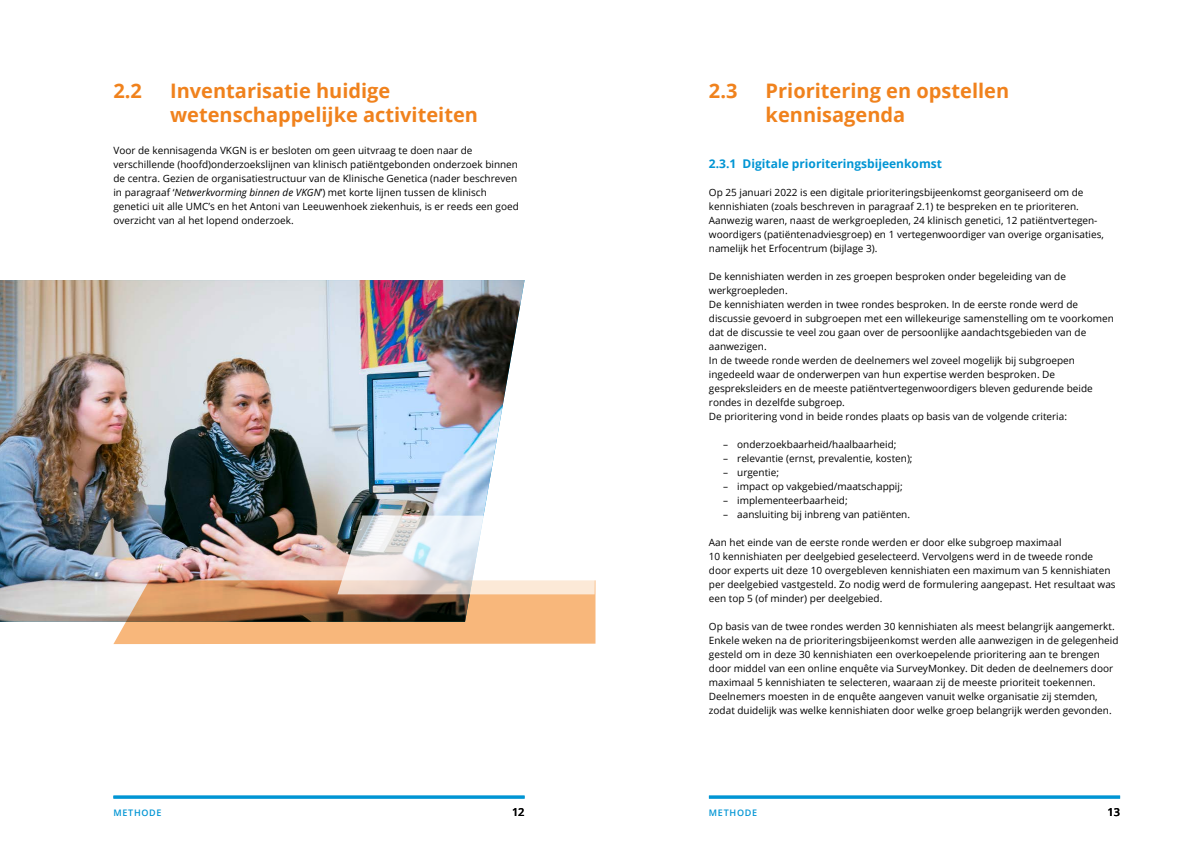
<style>
.page{position:relative;width:1191px;height:842px;background:#fff}
.page>*{position:absolute;margin:0;border:0;box-sizing:border-box;transform-origin:0 0}
.t1{font:700 20px/24px "Open Sans";color:#f0821d}
.t2{font:700 12px "Open Sans";color:#0095d4}
.t3{font:600 11px "Open Sans";color:#000}
.t4{font:10px/14px "Open Sans";color:#000}
.t5{font:600 9px "Open Sans";letter-spacing:.08em;color:#0095d4}
.s1{font-style:italic}
</style>
<div class="page">
<hr style="left:113px;top:796px;width:411px;height:3px;background:#0095d4">
<hr style="left:709px;top:796px;width:411px;height:3px;background:#0095d4">
<img style="left:0;top:280px;width:524px;height:342px">
<img style="left:113px;top:515px;width:482px;height:129px">
<h1 class="t1" style="left:113px;top:78px;width:30px">2.2</h1>
<h1 class="t1" style="left:170px;top:78px;width:309px">Inventarisatie huidige wetenschappelijke activiteiten</h1>
<p class="t4" style="left:113px;top:143px;width:407px">Voor de kennisagenda VKGN is er besloten om geen uitvraag te doen naar de verschillende (hoofd)onderzoekslijnen van klinisch patiëntgebonden onderzoek binnen de centra. Gezien de organisatiestructuur van de Klinische Genetica (nader beschreven in paragraaf ‘<span class="s1">Netwerkvorming binnen de VKGN</span>’) met korte lijnen tussen de klinisch genetici uit alle UMC’s en het Antoni van Leeuwenhoek ziekenhuis, is er reeds een goed overzicht van al het lopend onderzoek.</p>
<h1 class="t1" style="left:709px;top:78px;width:30px">2.3</h1>
<h1 class="t1" style="left:765px;top:78px;width:245px">Prioritering en opstellen kennisagenda</h1>
<p class="t2" style="left:709px;top:155px;width:235px">2.3.1 Digitale prioriteringsbijeenkomst</p>
<p class="t4" style="left:709px;top:185px;width:396px">Op 25 januari 2022 is een digitale prioriteringsbijeenkomst georganiseerd om de kennishiaten (zoals beschreven in paragraaf 2.1) te bespreken en te prioriteren.<br>Aanwezig waren, naast de werkgroepleden, 24 klinisch genetici, 12 patiëntvertegen&shy;woordigers (patiëntenadviesgroep) en 1 vertegenwoordiger van overige organisaties, namelijk het Erfocentrum (bijlage 3).</p>
<p class="t4" style="left:709px;top:269px;width:406px">De kennishiaten werden in zes groepen besproken onder begeleiding van de werkgroepleden.<br>De kennishiaten werden in twee rondes besproken. In de eerste ronde werd de discussie gevoerd in subgroepen met een willekeurige samenstelling om te voorkomen dat de discussie te veel zou gaan over de persoonlijke aandachtsgebieden van de aanwezigen.<br>In de tweede ronde werden de deelnemers wel zoveel mogelijk bij subgroepen ingedeeld waar de onderwerpen van hun expertise werden besproken. De gespreksleiders en de meeste patiëntvertegenwoordigers bleven gedurende beide rondes in dezelfde subgroep.<br>De prioritering vond in beide rondes plaats op basis van de volgende criteria:</p>
<p class="t4" style="left:723px;top:437px;width:175px">– onderzoekbaarheid/haalbaarheid;</p>
<p class="t4" style="left:723px;top:451px;width:191px">– relevantie (ernst, prevalentie, kosten);</p>
<p class="t4" style="left:723px;top:465px;width:57px">– urgentie;</p>
<p class="t4" style="left:723px;top:479px;width:181px">– impact op vakgebied/maatschappij;</p>
<p class="t4" style="left:723px;top:493px;width:126px">– implementeerbaarheid;</p>
<p class="t4" style="left:723px;top:507px;width:188px">– aansluiting bij inbreng van patiënten.</p>
<p class="t4" style="left:709px;top:535px;width:408px">Aan het einde van de eerste ronde werden er door elke subgroep maximaal<br>10 kennishiaten per deelgebied geselecteerd. Vervolgens werd in de tweede ronde door experts uit deze 10 overgebleven kennishiaten een maximum van 5 kennishiaten per deelgebied vastgesteld. Zo nodig werd de formulering aangepast. Het resultaat was een top 5 (of minder) per deelgebied.</p>
<p class="t4" style="left:709px;top:619px;width:411px">Op basis van de twee rondes werden 30 kennishiaten als meest belangrijk aangemerkt.<br>Enkele weken na de prioriteringsbijeenkomst werden alle aanwezigen in de gelegenheid gesteld om in deze 30 kennishiaten een overkoepelende prioritering aan te brengen door middel van een online enquête via SurveyMonkey. Dit deden de deelnemers door maximaal 5 kennishiaten te selecteren, waaraan zij de meeste prioriteit toekennen.<br>Deelnemers moesten in de enquête aangeven vanuit welke organisatie zij stemden, zodat duidelijk was welke kennishiaten door welke groep belangrijk werden gevonden.</p>
<p class="t3" style="left:512px;top:805px;width:14px">12</p>
<p class="t3" style="left:1107px;top:805px;width:14px">13</p>
<p class="t5" style="left:113px;top:806px;width:50px">METHODE</p>
<p class="t5" style="left:709px;top:806px;width:50px">METHODE</p>
</div>
